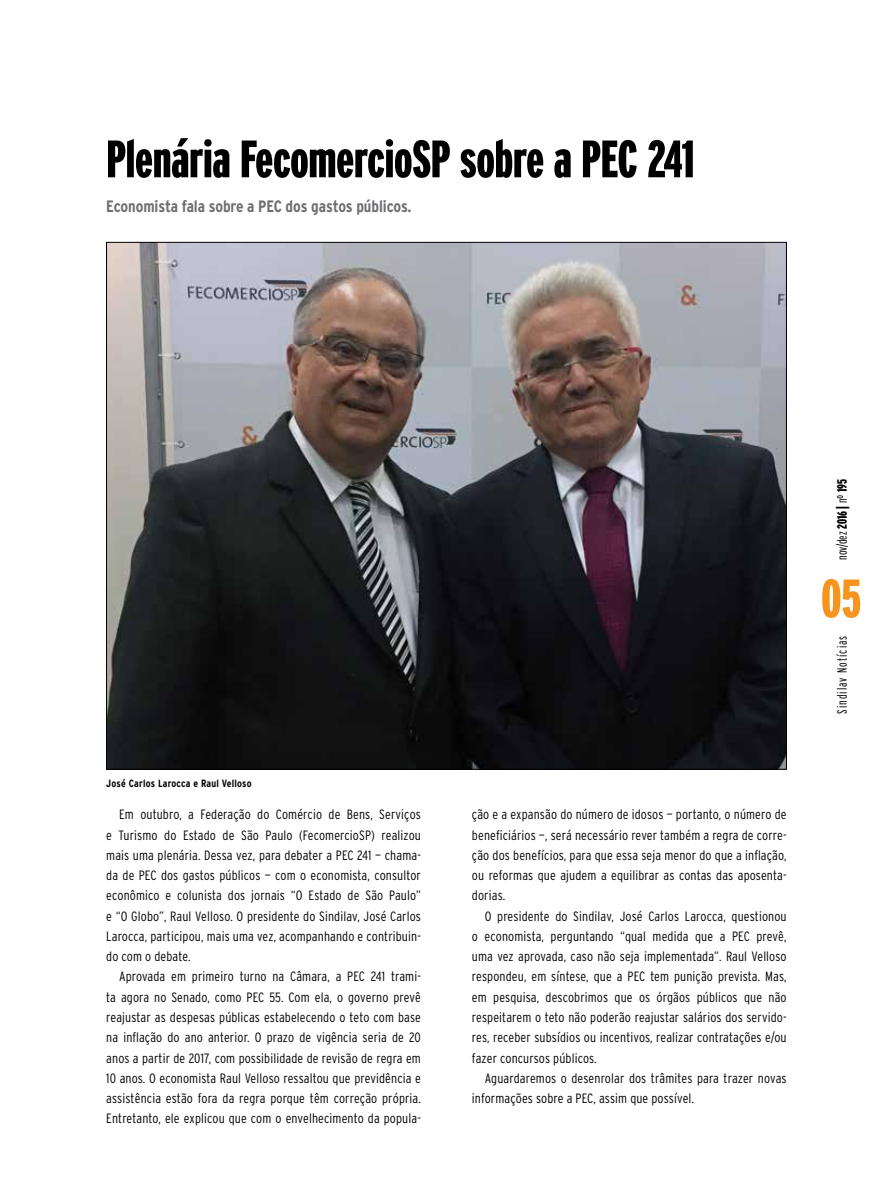
<style>
.page{position:relative;width:893px;height:1191px;background:#fff}
.page>*{position:absolute;margin:0;border:0;box-sizing:border-box;transform-origin:0 0}
.t1{font:900 extra-condensed 54px "Interstate";color:#f7941e}
.t2{font:900 extra-condensed 52.5px "Interstate";letter-spacing:-.005em;color:#000}
.t3{font:700 condensed 16.5px "Interstate";letter-spacing:-.005em;color:#6d6e71}
.t4{font:300 condensed 13.5px/20.2px "Interstate";letter-spacing:.01em;color:#000;text-align:justify}
.t5{font:300 extra-condensed 13.5px "Interstate";letter-spacing:.075em;color:#000}
.t6{font:700 condensed 10.5px "Interstate";letter-spacing:.02em;color:#000}
.s1{font-weight:900}
</style>
<div class="page">
<img style="left:108px;top:244px;width:677px;height:523px">
<h2 class="t2" style="left:106px;top:130px;width:590px">Plenária FecomercioSP sobre a PEC 241</h2>
<p class="t3" style="left:106px;top:197px;width:307px">Economista fala sobre a PEC dos gastos públicos.</p>
<p class="t6" style="left:106px;top:777px;width:147px">José Carlos Larocca e Raul Velloso</p>
<p class="t4" style="left:106px;top:804px;width:316px;text-indent:13px">Em outubro, a Federação do Comércio de Bens, Serviços e Turismo do Estado de São Paulo (FecomercioSP) realizou mais uma plenária. Dessa vez, para debater a PEC 241 — chama&shy;da de PEC dos gastos públicos — com o economista, consultor econômico e colunista dos jornais “O Estado de São Paulo” e “O Globo”, Raul Velloso. O presidente do Sindilav, José Carlos Larocca, participou, mais uma vez, acompanhando e contribuin&shy;do com o debate.</p>
<p class="t4" style="left:106px;top:966px;width:316px;text-indent:13px">Aprovada em primeiro turno na Câmara, a PEC 241 trami&shy;ta agora no Senado, como PEC 55. Com ela, o governo prevê reajustar as despesas públicas estabelecendo o teto com base na inflação do ano anterior. O prazo de vigência seria de 20 anos a partir de 2017, com possibilidade de revisão de regra em 10 anos. O economista Raul Velloso ressaltou que previdência e assistência estão fora da regra porque têm correção própria.<br>Entretanto, ele explicou que com o envelhecimento da popula-</p>
<p class="t5" style="left:834px;top:560px;width:83px;rotate:-90deg">nov/dez <span class="s1">2016 |</span> nº <span class="s1">195</span></p>
<h1 class="t1" style="left:821px;top:568px;width:42px">05</h1>
<p class="t5" style="left:834px;top:713px;width:80px;rotate:-90deg">Sindilav Notícias</p>
<p class="t4" style="left:472px;top:804px;width:316px">ção e a expansão do número de idosos — portanto, o número de beneficiários —, será necessário rever também a regra de corre&shy;ção dos benefícios, para que essa seja menor do que a inflação, ou reformas que ajudem a equilibrar as contas das aposenta&shy;dorias.</p>
<p class="t4" style="left:472px;top:905px;width:316px;text-indent:13px">O presidente do Sindilav, José Carlos Larocca, questionou o economista, perguntando “qual medida que a PEC prevê, uma vez aprovada, caso não seja implementada”. Raul Velloso respondeu, em síntese, que a PEC tem punição prevista. Mas, em pesquisa, descobrimos que os órgãos públicos que não respeitarem o teto não poderão reajustar salários dos servido&shy;res, receber subsídios ou incentivos, realizar contratações e/ou fazer concursos públicos.</p>
<p class="t4" style="left:472px;top:1067px;width:316px;text-indent:13px">Aguardaremos o desenrolar dos trâmites para trazer novas informações sobre a PEC, assim que possível.</p>
</div>
